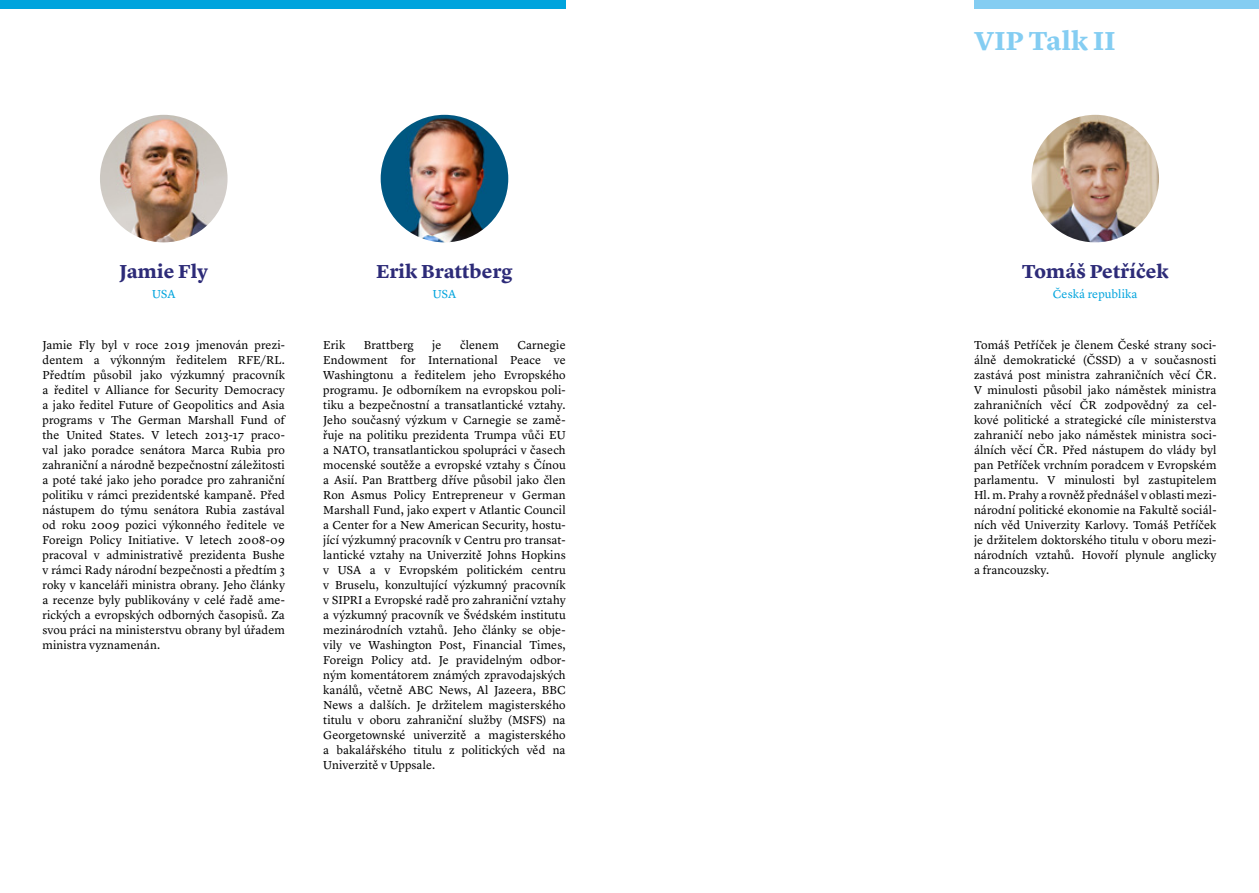
<style>
.page{position:relative;width:1259px;height:893px;background:#fff}
.page>*{position:absolute;margin:0;border:0;box-sizing:border-box;transform-origin:0 0}
.t1{font:700 27px "Lyon Text";letter-spacing:.01em;color:#84cdf2}
.t2{font:700 19.5px "Lyon Text";letter-spacing:.01em;color:#2d2b78}
.t3{font:12px/15px "Lyon Text";letter-spacing:.01em;color:#000;text-align:justify}
.t4{font:12px "Lyon Text";letter-spacing:.005em;color:#00a4dd}
</style>
<div class="page">
<div style="left:974px;top:0;width:285px;height:9px;background:#84cdf2"></div>
<img style="left:100px;top:115px;width:127px;height:127px;border-radius:64px">
<img style="left:381px;top:115px;width:127px;height:127px;border-radius:64px">
<div style="left:0;top:0;width:566px;height:9px;background:#00a4dd"></div>
<img style="left:1031px;top:115px;width:128px;height:127px;border-radius:64px">
<h2 class="t2" style="left:119px;top:257px;width:90px">Jamie Fly</h2>
<h2 class="t2" style="left:376px;top:257px;width:138px">Erik Brattberg</h2>
<p class="t4" style="left:152px;top:285px;width:25px">USA</p>
<p class="t4" style="left:433px;top:285px;width:25px">USA</p>
<p class="t3" style="left:43px;top:337px;width:244px">Jamie Fly byl v roce 2019 jmenován prezi&shy;dentem a výkonným ředitelem RFE/RL.<br>Předtím působil jako výzkumný pracovník a ředitel v Alliance for Security Democracy a jako ředitel Future of Geopolitics and Asia programs v The German Marshall Fund of the United States. V letech 2013-17 praco&shy;val jako poradce senátora Marca Rubia pro zahraniční a národně bezpečnostní záležitosti a poté také jako jeho poradce pro zahraniční politiku v rámci prezidentské kampaně. Před nástupem do týmu senátora Rubia zastával od roku 2009 pozici výkonného ředitele ve Foreign Policy Initiative. V letech 2008-09 pracoval v administrativě prezidenta Bushe v rámci Rady národní bezpečnosti a předtím 3 roky v kanceláři ministra obrany. Jeho články a recenze byly publikovány v celé řadě ame&shy;rických a evropských odborných časopisů. Za svou práci na ministerstvu obrany byl úřadem ministra vyznamenán.</p>
<p class="t3" style="left:323px;top:337px;width:23px">Erik</p>
<p class="t3" style="left:364px;top:337px;width:51px">Brattberg</p>
<p class="t3" style="left:432px;top:337px;width:11px">je</p>
<p class="t3" style="left:460px;top:337px;width:40px">členem</p>
<p class="t3" style="left:323px;top:337px;width:244px;text-indent:194px">Carnegie Endowment for International Peace ve Washingtonu a ředitelem jeho Evropského programu. Je odborníkem na evropskou poli&shy;tiku a bezpečnostní a transatlantické vztahy.<br>Jeho současný výzkum v Carnegie se zamě&shy;řuje na politiku prezidenta Trumpa vůči EU a NATO, transatlantickou spolupráci v časech mocenské soutěže a evropské vztahy s Čínou a Asií. Pan Brattberg dříve působil jako člen Ron Asmus Policy Entrepreneur v German Marshall Fund, jako expert v Atlantic Council a Center for a New American Security, hostu&shy;jící výzkumný pracovník v Centru pro transat&shy;lantické vztahy na Univerzitě Johns Hopkins v USA a v Evropském politickém centru v Bruselu, konzultující výzkumný pracovník v SIPRI a Evropské radě pro zahraniční vztahy a výzkumný pracovník ve Švédském institutu mezinárodních vztahů. Jeho články se obje&shy;vily ve Washington Post, Financial Times, Foreign Policy atd. Je pravidelným odbor&shy;ným komentátorem známých zpravodajských kanálů, včetně ABC News, Al Jazeera, BBC News a dalších. Je držitelem magisterského titulu v oboru zahraniční služby (MSFS) na Georgetownské univerzitě a magisterského a bakalářského titulu z politických věd na Univerzitě v Uppsale.</p>
<h1 class="t1" style="left:974px;top:20px;width:143px">VIP Talk II</h1>
<h2 class="t2" style="left:1021px;top:257px;width:148px">Tomáš Petříček</h2>
<p class="t4" style="left:1053px;top:285px;width:86px">Česká republika</p>
<p class="t3" style="left:974px;top:337px;width:244px">Tomáš Petříček je členem České strany soci&shy;álně demokratické (ČSSD) a v současnosti zastává post ministra zahraničních věcí ČR.<br>V minulosti působil jako náměstek ministra zahraničních věcí ČR zodpovědný za cel&shy;kové politické a strategické cíle ministerstva zahraničí nebo jako náměstek ministra soci&shy;álních věcí ČR. Před nástupem do vlády byl pan Petříček vrchním poradcem v Evropském parlamentu. V minulosti byl zastupitelem Hl. m. Prahy a rovněž přednášel v oblasti mezi&shy;národní politické ekonomie na Fakultě sociál&shy;ních věd Univerzity Karlovy. Tomáš Petříček je držitelem doktorského titulu v oboru mezi&shy;národních vztahů. Hovoří plynule anglicky a francouzsky.</p>
</div>
